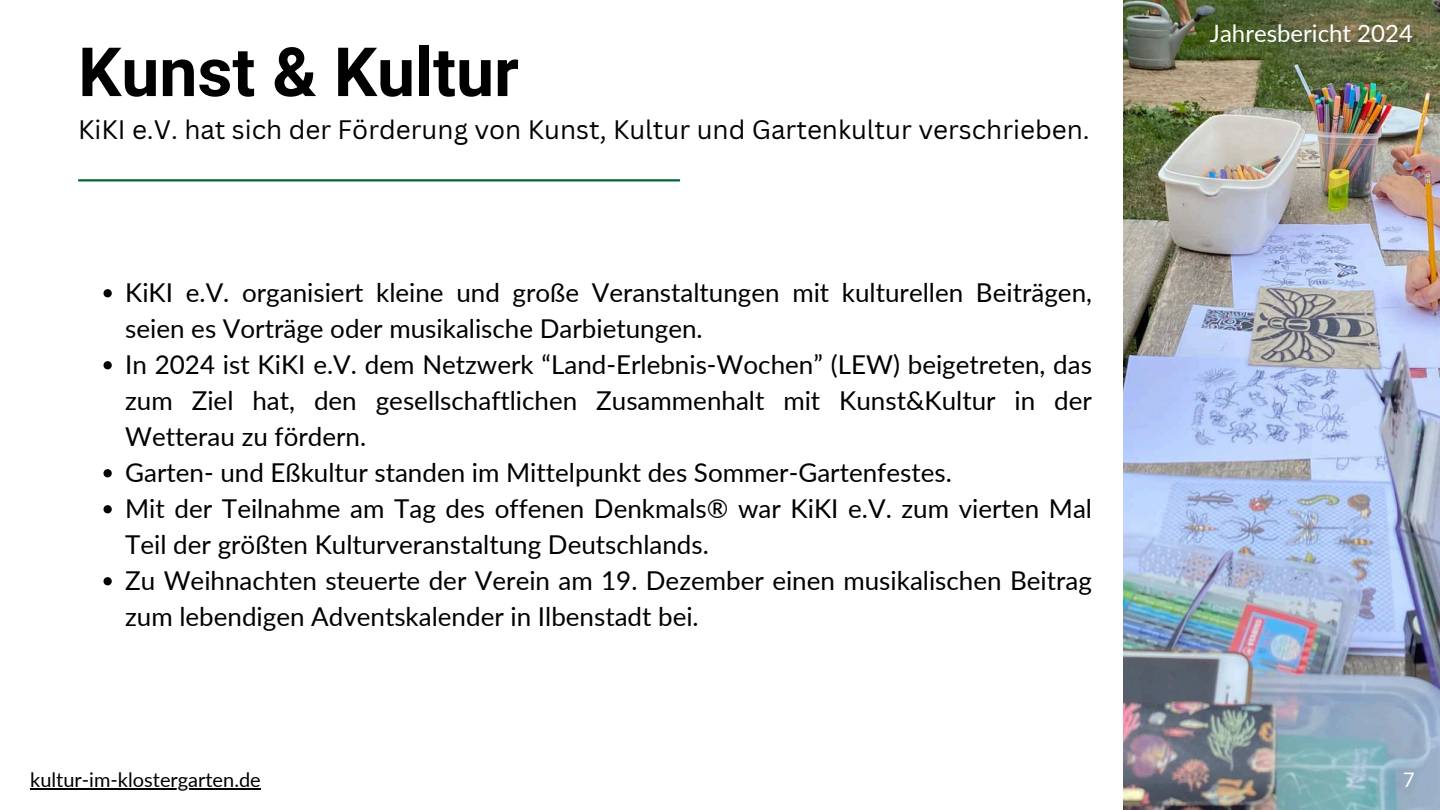
<style>
.page{position:relative;width:1440px;height:810px;background:#fff}
.page>*{position:absolute;margin:0;border:0;box-sizing:border-box;transform-origin:0 0}
.t1{font:700 68px "Roboto";color:#000}
.t2{font:26px/36px "Lato";color:#000}
.t3{font:26px "Canva Sans";color:#000}
.t4{font:24px "Lato";color:#fff}
.t5{font:20px "Lato";color:#000}
.t6{font:20px "Lato";color:#fff}
</style>
<div class="page">
<img style="left:1123px;top:0;width:317px;height:810px">
<svg style="left:104px;top:289px;width:8px;height:8px"></svg>
<svg style="left:104px;top:361px;width:8px;height:8px"></svg>
<svg style="left:104px;top:469px;width:8px;height:8px"></svg>
<svg style="left:104px;top:505px;width:8px;height:8px"></svg>
<svg style="left:104px;top:577px;width:8px;height:8px"></svg>
<hr style="left:78px;top:179px;width:602px;height:2px;background:#006434">
<hr style="left:30px;top:789px;width:231px;height:1px;background:#000">
<h1 class="t1" style="left:78px;top:24px;width:442px">Kunst &amp; Kultur</h1>
<p class="t3" style="left:78px;top:114px;width:1013px">KiKI e.V. hat sich der Förderung von Kunst, Kultur und Gartenkultur verschrieben.</p>
<p class="t2" style="left:125px;top:273px;width:968px">KiKI e.V. organisiert kleine und große Veranstaltungen mit kulturellen Beiträgen, seien es Vorträge oder musikalische Darbietungen.<br>In 2024 ist KiKI e.V. dem Netzwerk &lt;Land-Erlebnis-Wochen= (LEW) beigetreten, das zum Ziel hat, den gesellschaftlichen Zusammenhalt mit Kunst&amp;Kultur in der Wetterau zu fördern.<br>Garten- und Eßkultur standen im Mittelpunkt des Sommer-Gartenfestes.<br>Mit der Teilnahme am Tag des offenen Denkmals® war KiKI e.V. zum vierten Mal Teil der größten Kulturveranstaltung Deutschlands.<br>Zu Weihnachten steuerte der Verein am 19. Dezember einen musikalischen Beitrag zum lebendigen Adventskalender in Ilbenstadt bei.</p>
<p class="t5" style="left:30px;top:765px;width:232px">kultur-im-klostergarten.de</p>
<p class="t4" style="left:1210px;top:16px;width:205px">Jahresbericht 2024</p>
<p class="t6" style="left:1403px;top:765px;width:13px">7</p>
</div>
